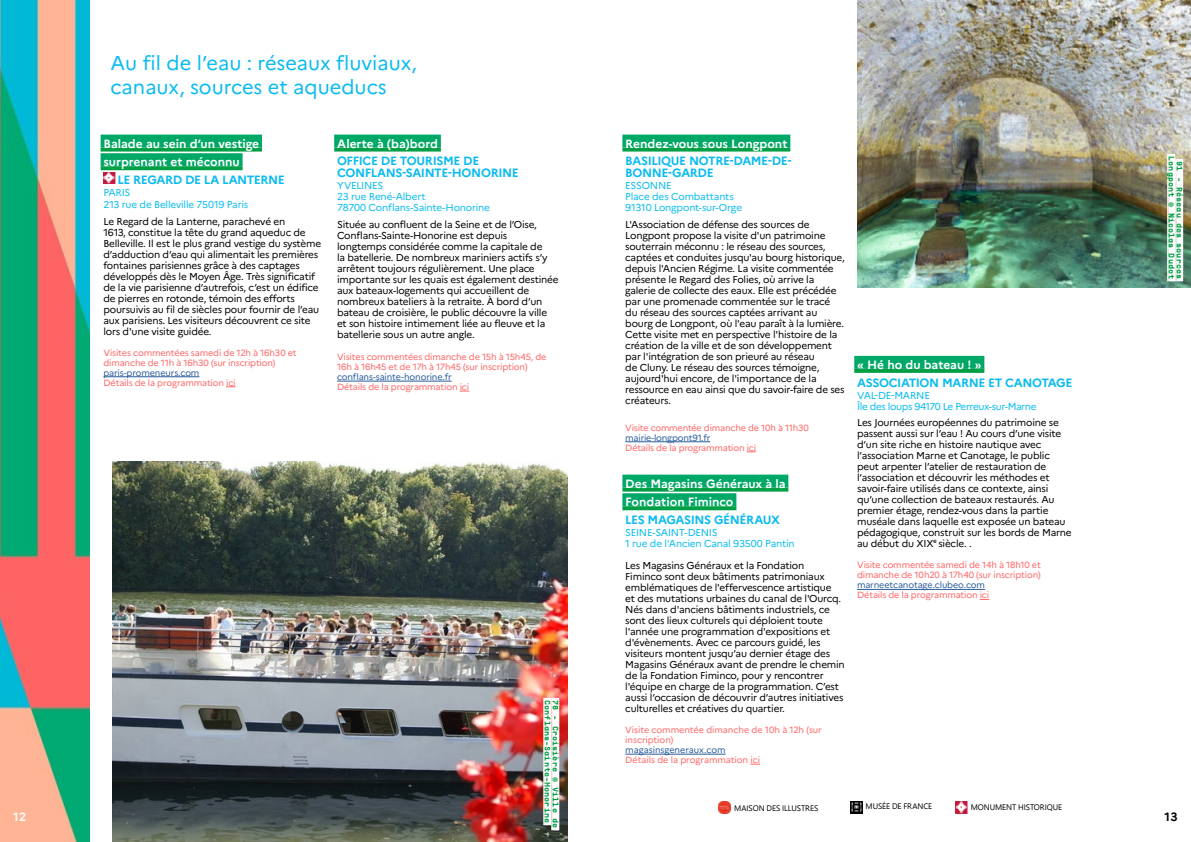
<style>
.page{position:relative;width:1191px;height:842px;background:#fff}
.page>*{position:absolute;margin:0;border:0;box-sizing:border-box;transform-origin:0 0}
.t1{font:20px/24px "Marianne";color:#0bbbef}
.t2{font:700 12px/12px "Marianne";letter-spacing:-.035em;color:#0bbbef}
.t3{font:700 12px/18.7px "Marianne";color:#fff}
.t4{font:700 12px "Marianne";color:#000}
.t5{font:10px/11px "Marianne";letter-spacing:-.02em;color:#000}
.t6{font:10px/11px "Marianne";letter-spacing:-.025em;color:#0bbbef}
.t7{font:9px/10px "Marianne";letter-spacing:-.015em;color:#ff6464}
.t8{font:9px "Marianne";letter-spacing:-.015em;color:#275b9b}
.t9{font:700 8px/8px "Supply";color:#009e45;text-align:right}
</style>
<div class="page">
<img style="left:0;top:0;width:89px;height:842px">
<img style="left:112px;top:461px;width:455px;height:381px">
<div style="left:101px;top:135px;width:161px;height:13px;background:#00a867"></div>
<svg style="left:101px;top:148px;width:161px;height:4px"></svg>
<div style="left:101px;top:153px;width:141px;height:13px;background:#00a867"></div>
<svg style="left:101px;top:166px;width:141px;height:4px"></svg>
<hr style="left:103px;top:376px;width:96px;height:1px;background:#275b9b">
<svg style="left:103px;top:173px;width:12px;height:11px"></svg>
<div style="left:334px;top:135px;width:107px;height:13px;background:#00a867"></div>
<svg style="left:334px;top:148px;width:107px;height:4px"></svg>
<hr style="left:337px;top:381px;width:115px;height:1px;background:#275b9b">
<div style="left:553px;top:698px;width:6px;height:132px;background:#fff"></div>
<hr style="left:551px;top:698px;width:2px;height:132px;background:#fff">
<div style="left:545px;top:698px;width:6px;height:127px;background:#fff"></div>
<hr style="left:543px;top:698px;width:2px;height:127px;background:#fff">
<img style="left:857px;top:0;width:334px;height:287px">
<div style="left:854px;top:356px;width:130px;height:13px;background:#00a867"></div>
<svg style="left:854px;top:369px;width:130px;height:4px"></svg>
<hr style="left:857px;top:589px;width:128px;height:1px;background:#275b9b">
<div style="left:622px;top:135px;width:168px;height:13px;background:#00a867"></div>
<svg style="left:622px;top:148px;width:168px;height:4px"></svg>
<hr style="left:625px;top:441px;width:85px;height:1px;background:#275b9b">
<div style="left:622px;top:475px;width:166px;height:13px;background:#00a867"></div>
<svg style="left:622px;top:488px;width:166px;height:4px"></svg>
<div style="left:622px;top:493px;width:114px;height:13px;background:#00a867"></div>
<svg style="left:622px;top:506px;width:114px;height:4px"></svg>
<hr style="left:625px;top:754px;width:100px;height:1px;background:#275b9b">
<div style="left:1176px;top:159px;width:7px;height:122px;background:#fff"></div>
<hr style="left:1175px;top:159px;width:1px;height:122px;background:#fff">
<div style="left:1168px;top:154px;width:7px;height:127px;background:#fff"></div>
<hr style="left:1167px;top:154px;width:1px;height:127px;background:#fff">
<svg style="left:718px;top:801px;width:13px;height:12px"></svg>
<svg style="left:850px;top:801px;width:13px;height:12px"></svg>
<svg style="left:955px;top:802px;width:13px;height:11px"></svg>
<h1 class="t1" style="left:111px;top:51px;width:308px">Au fil de l’eau : réseaux fluviaux, canaux, sources et aqueducs</h1>
<p class="t3" style="left:103px;top:134px;width:157px">Balade au sein d’un vestige surprenant et méconnu</p>
<p class="t2" style="left:117px;top:174px;width:169px">LE REGARD DE LA LANTERNE</p>
<p class="t6" style="left:103px;top:186px;width:146px;line-height:12px">PARIS<br>213 rue de Belleville 75019 Paris</p>
<p class="t5" style="left:103px;top:215px;width:219px">Le Regard de la Lanterne, parachevé en<br>1613, constitue la tête du grand aqueduc de Belleville. Il est le plus grand vestige du système d’adduction d’eau qui alimentait les premières fontaines parisiennes grâce à des captages développés dès le Moyen Âge. Très significatif de la vie parisienne d’autrefois, c’est un édifice de pierres en rotonde, témoin des efforts poursuivis au fil de siècles pour fournir de l’eau aux parisiens. Les visiteurs découvrent ce site lors d'une visite guidée.</p>
<p class="t7" style="left:103px;top:347px;width:195px">Visites commentées samedi de 12h à 16h30 et dimanche de 11h à 16h30 (sur inscription)</p>
<p class="t8" style="left:103px;top:367px;width:97px">paris-promeneurs.com</p>
<p class="t7" style="left:103px;top:377px;width:134px">Détails de la programmation ici</p>
<p class="t3" style="left:337px;top:134px;width:102px">Alerte à (ba)bord</p>
<p class="t2" style="left:337px;top:155px;width:183px">OFFICE DE TOURISME DE<br>CONFLANS-SAINTE-HONORINE</p>
<p class="t6" style="left:337px;top:180px;width:155px">YVELINES<br>23 rue René-Albert<br>78700 Conflans-Sainte-Honorine</p>
<p class="t5" style="left:337px;top:219px;width:223px">Située au confluent de la Seine et de l’Oise, Conflans-Sainte-Honorine est depuis longtemps considérée comme la capitale de<br>la batellerie. De nombreux mariniers actifs s’y arrêtent toujours régulièrement. Une place importante sur les quais est également destinée aux bateaux-logements qui accueillent de nombreux bateliers à la retraite. À bord d’un bateau de croisière, le public découvre la ville et son histoire intimement liée au fleuve et la batellerie sous un autre angle.</p>
<p class="t7" style="left:337px;top:352px;width:211px">Visites commentées dimanche de 15h à 15h45, de<br>16h à 16h45 et de 17h à 17h45 (sur inscription)</p>
<p class="t8" style="left:337px;top:371px;width:116px">conflans-sainte-honorine.fr</p>
<p class="t7" style="left:337px;top:382px;width:134px">Détails de la programmation ici</p>
<p class="t3" style="left:625px;top:134px;width:164px">Rendez-vous sous Longpont</p>
<p class="t2" style="left:625px;top:155px;width:168px">BASILIQUE NOTRE-DAME-DE-<br>BONNE-GARDE</p>
<p class="t6" style="left:625px;top:180px;width:118px">ESSONNE<br>Place des Combattants<br>91310 Longpont-sur-Orge</p>
<p class="t5" style="left:625px;top:219px;width:221px">L'Association de défense des sources de Longpont propose la visite d'un patrimoine souterrain méconnu : le réseau des sources, captées et conduites jusqu'au bourg historique, depuis l'Ancien Régime. La visite commentée présente le Regard des Folies, où arrive la galerie de collecte des eaux. Elle est précédée par une promenade commentée sur le tracé du réseau des sources captées arrivant au bourg de Longpont, où l'eau paraît à la lumière.<br>Cette visite met en perspective l'histoire de la création de la ville et de son développement par l'intégration de son prieuré au réseau<br>de Cluny. Le réseau des sources témoigne, aujourd'hui encore, de l'importance de la ressource en eau ainsi que du savoir-faire de ses créateurs.</p>
<p class="t7" style="left:625px;top:422px;width:185px">Visite commentée dimanche de 10h à 11h30</p>
<p class="t8" style="left:625px;top:432px;width:86px">mairie-longpont91.fr</p>
<p class="t7" style="left:625px;top:442px;width:132px">Détails de la programmation ici</p>
<p class="t3" style="left:625px;top:474px;width:162px">Des Magasins Généraux à la<br>Fondation Fiminco</p>
<p class="t2" style="left:625px;top:514px;width:156px">LES MAGASINS GÉNÉRAUX</p>
<p class="t6" style="left:625px;top:527px;width:171px">SEINE-SAINT-DENIS<br>1 rue de l’Ancien Canal 93500 Pantin</p>
<p class="t5" style="left:625px;top:560px;width:221px">Les Magasins Généraux et la Fondation<br>Fiminco sont deux bâtiments patrimoniaux emblématiques de l'effervescence artistique<br>et des mutations urbaines du canal de l'Ourcq.<br>Nés dans d'anciens bâtiments industriels, ce sont des lieux culturels qui déploient toute l'année une programmation d'expositions et d'évènements. Avec ce parcours guidé, les visiteurs montent jusqu’au dernier étage des Magasins Généraux avant de prendre le chemin de la Fondation Fiminco, pour y rencontrer l'équipe en charge de la programmation. C’est aussi l’occasion de découvrir d’autres initiatives culturelles et créatives du quartier.</p>
<p class="t7" style="left:625px;top:725px;width:198px">Visite commentée dimanche de 10h à 12h (sur inscription)</p>
<p class="t8" style="left:625px;top:744px;width:102px">magasinsgeneraux.com</p>
<p class="t7" style="left:625px;top:755px;width:136px">Détails de la programmation ici</p>
<p class="t9" style="left:1183px;top:156px;width:124px;rotate:90deg">91 - Réseau des sources<br>Longpont © Nicolas Dudot</p>
<p class="t3" style="left:857px;top:355px;width:126px">« Hé ho du bateau ! »</p>
<p class="t2" style="left:857px;top:376px;width:217px">ASSOCIATION MARNE ET CANOTAGE</p>
<p class="t6" style="left:857px;top:389px;width:181px">VAL-DE-MARNE<br>Île des loups 94170 Le Perreux-sur-Marne</p>
<p class="t5" style="left:857px;top:417px;width:216px">Les Journées européennes du patrimoine se passent aussi sur l’eau ! Au cours d’une visite d’un site riche en histoire nautique avec l’association Marne et Canotage, le public peut arpenter l’atelier de restauration de l’association et découvrir les méthodes et savoir-faire utilisés dans ce contexte, ainsi qu’une collection de bateaux restaurés. Au premier étage, rendez-vous dans la partie muséale dans laquelle est exposée un bateau pédagogique, construit sur les bords de Marne au début du XIXe siècle. .</p>
<p class="t7" style="left:857px;top:560px;width:185px">Visite commentée samedi de 14h à 18h10 et dimanche de 10h20 à 17h40 (sur inscription)</p>
<p class="t8" style="left:857px;top:579px;width:129px">marneetcanotage.clubeo.com</p>
<p class="t7" style="left:857px;top:590px;width:134px">Détails de la programmation ici</p>
<p class="t9" style="left:552px;top:700px;width:124px;rotate:90deg">Conflans-Sainte-Honorine</p>
<p class="t9" style="left:560px;top:700px;width:130px;rotate:90deg">78 - Croisière © Ville de</p>
<p class="t3" style="left:13px;top:807px;width:15px">12</p>
<p class="t4" style="left:1164px;top:809px;width:15px">13</p>
</div>
